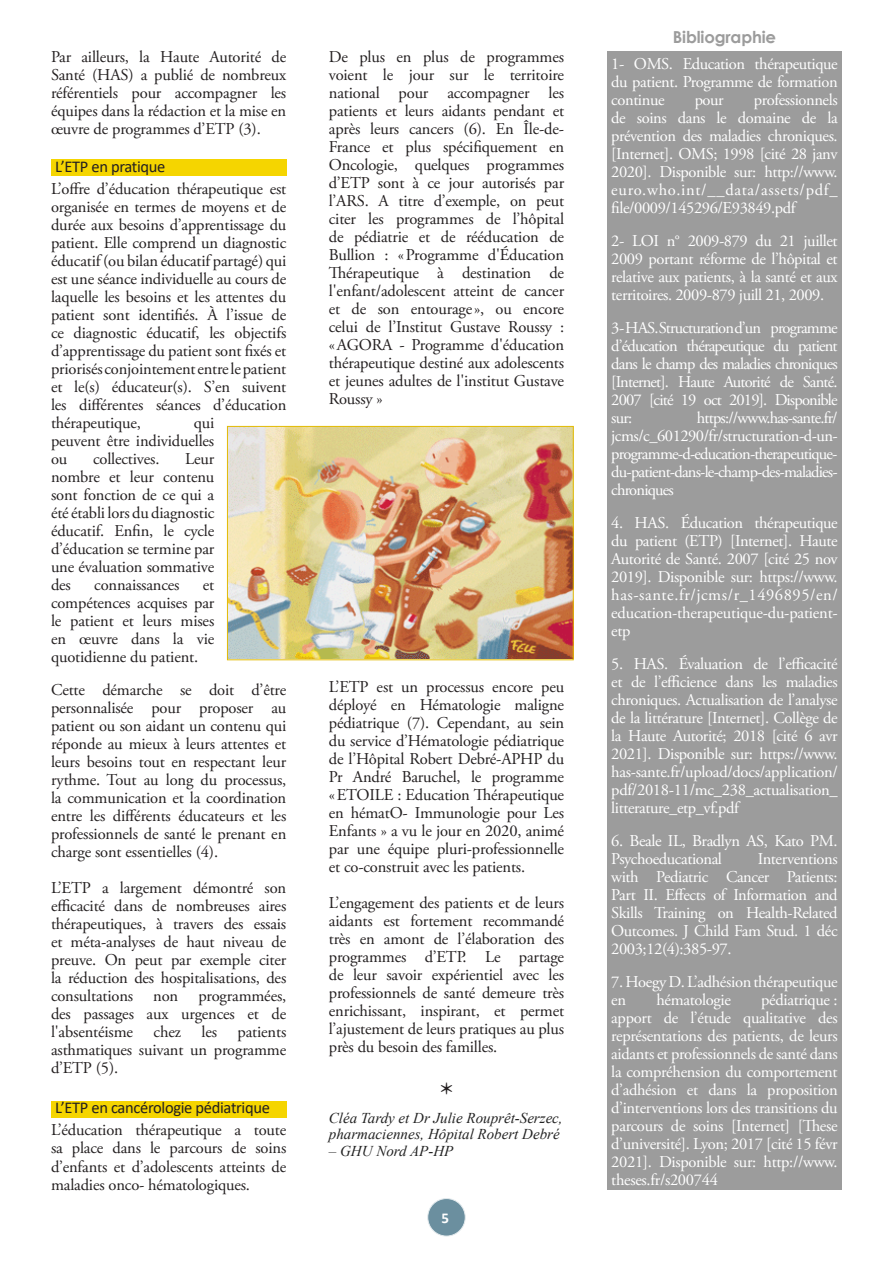
<style>
.page{position:relative;width:893px;height:1263px;background:#fff}
.page>*{position:absolute;margin:0;border:0;box-sizing:border-box;transform-origin:0 0}
.t1{font:34.5px "Adobe Garamond Pro";color:#231f20}
.t2{font:16.5px/18px "Adobe Garamond Pro";letter-spacing:-.01em;color:#231f20;text-align:justify}
.t3{font:16.5px/18px "Adobe Garamond Pro";letter-spacing:-.025em;color:#fff;text-align:justify}
.t4{font:16.5px "Calibri";letter-spacing:-.02em;color:#231f20}
.t5{font:700 16.5px "Century Gothic";letter-spacing:-.01em;color:#9c9c9c}
.t6{font:italic 15px/16.5px "Times New Roman";color:#222}
.t7{font:700 15px "Calibri";color:#fff}
</style>
<div class="page">
<div style="left:428px;top:1198px;width:37px;height:38px;background:#6b8f9f;border-radius:50%"></div>
<div style="left:427px;top:1198px;width:39px;height:38px;border:1px solid #e3eaed;border-radius:50%"></div>
<div style="left:51px;top:159px;width:235px;height:17px;background:#f5d500"></div>
<div style="left:51px;top:1101px;width:235px;height:16px;background:#f5d500"></div>
<div style="left:607px;top:51px;width:235px;height:1139px;background:#9c9c9c"></div>
<img style="left:229px;top:428px;width:343px;height:230px">
<div style="left:227px;top:426px;width:347px;height:234px;border:1px solid #e3bb05"></div>
<p class="t2" style="left:51px;top:49px;width:237px">Par ailleurs, la Haute Autorité de Santé (HAS) a publié de nombreux référentiels pour accompagner les équipes dans la rédaction et la mise en œuvre de programmes d’ETP (3).</p>
<p class="t4" style="left:55px;top:155px;width:112px">L’ETP en pratique</p>
<p class="t2" style="left:51px;top:180px;width:237px">L’offre d’éducation thérapeutique est organisée en termes de moyens et de durée aux besoins d’apprentissage du patient. Elle comprend un diagnostic éducatif (ou bilan éducatif partagé) qui est une séance individuelle au cours de laquelle les besoins et les attentes du patient sont identifiés. À l’issue de ce diagnostic éducatif, les objectifs d’apprentissage du patient sont fixés et priorisés conjointement entre le patient et le(s) éducateur(s). S’en suivent les différentes séances d’éducation thérapeutique,</p>
<p class="t2" style="left:51px;top:414px;width:165px;text-indent:143px">qui peuvent être individuelles ou</p>
<p class="t2" style="left:93px;top:450px;width:68px">collectives.</p>
<p class="t2" style="left:51px;top:450px;width:165px;text-indent:134px">Leur nombre et leur contenu sont fonction de ce qui a été établi lors du diagnostic éducatif. Enfin, le cycle d’éducation se termine par une évaluation sommative des</p>
<p class="t2" style="left:94px;top:576px;width:87px">connaissances</p>
<p class="t2" style="left:51px;top:576px;width:165px;text-indent:152px">et compétences acquises par le patient et leurs mises en œuvre dans la vie quotidienne du patient.</p>
<p class="t2" style="left:51px;top:681px;width:237px">Cette démarche se doit d’être personnalisée pour proposer au patient ou son aidant un contenu qui réponde au mieux à leurs attentes et leurs besoins tout en respectant leur rythme. Tout au long du processus, la communication et la coordination entre les différents éducateurs et les professionnels de santé le prenant en charge sont essentielles (4).</p>
<p class="t2" style="left:51px;top:879px;width:237px">L’ETP a largement démontré son efficacité dans de nombreuses aires thérapeutiques, à travers des essais et méta-analyses de haut niveau de preuve. On peut par exemple citer la réduction des hospitalisations, des consultations non programmées, des passages aux urgences et de l'absentéisme chez les patients asthmatiques suivant un programme d’ETP (5).</p>
<p class="t4" style="left:55px;top:1096px;width:216px">L’ETP en cancérologie pédiatrique</p>
<p class="t2" style="left:51px;top:1122px;width:237px">L’éducation thérapeutique a toute sa place dans le parcours de soins d’enfants et d’adolescents atteints de maladies onco- hématologiques.</p>
<p class="t2" style="left:329px;top:49px;width:237px">De plus en plus de programmes voient le jour sur le territoire national pour accompagner les patients et leurs aidants pendant et après leurs cancers (6). En Île-de-France et plus spécifiquement en Oncologie, quelques programmes d’ETP sont à ce jour autorisés par l’ARS. A titre d’exemple, on peut citer les programmes de l’hôpital de pédiatrie et de rééducation de Bullion : «Programme d'Éducation Thérapeutique à destination de l'enfant/adolescent atteint de cancer et de son entourage», ou encore celui de l’Institut Gustave Roussy : «AGORA - Programme d'éducation thérapeutique destiné aux adolescents et jeunes adultes de l'institut Gustave Roussy »</p>
<p class="t2" style="left:329px;top:679px;width:237px">L’ETP est un processus encore peu déployé en Hématologie maligne pédiatrique (7). Cependant, au sein du service d’Hématologie pédiatrique de l’Hôpital Robert Debré-APHP du Pr André Baruchel, le programme «ETOILE : Education Thérapeutique en hématO- Immunologie pour Les Enfants » a vu le jour en 2020, animé par une équipe pluri-professionnelle et co-construit avec les patients.</p>
<p class="t2" style="left:329px;top:895px;width:237px">L’engagement des patients et de leurs aidants est fortement recommandé très en amont de l’élaboration des programmes d’ETP. Le partage de leur savoir expérientiel avec les professionnels de santé demeure très enrichissant, inspirant, et permet l’ajustement de leurs pratiques au plus près du besoin des familles.</p>
<h1 class="t1" style="left:440px;top:1075px;width:15px">*</h1>
<p class="t6" style="left:329px;top:1109px;width:235px">Cléa Tardy et Dr Julie Rouprêt-Serzec, pharmaciennes, Hôpital Robert Debré</p>
<p class="t6" style="left:329px;top:1142px;width:126px">– GHU Nord AP-HP</p>
<p class="t7" style="left:442px;top:1207px;width:9px">5</p>
<p class="t5" style="left:673px;top:24px;width:105px">Bibliographie</p>
<p class="t3" style="left:611px;top:55px;width:228px">1- OMS. Education thérapeutique du patient. Programme de formation continue</p>
<p class="t3" style="left:611px;top:91px;width:228px;text-indent:143px">professionnels de soins dans le domaine de la prévention des maladies chroniques. [Internet]. OMS; 1998 [cité 28 janv 2020]. Disponible sur: http://www. euro.who.int/__data/assets/pdf_ file/0009/145296/E93849.pdf</p>
<p class="t3" style="left:611px;top:232px;width:228px">2- LOI n° 2009-879 du 21 juillet 2009 portant réforme de l’hôpital et relative aux patients, à la santé et aux territoires. 2009-879 juill 21, 2009.</p>
<p class="t3" style="left:611px;top:319px;width:228px">3-HAS.Structurationd’un programme d’éducation thérapeutique du patient dans le champ des maladies chroniques [Internet]. Haute Autorité de Santé.<br>2007 [cité 19 oct 2019]. Disponible sur:</p>
<p class="t3" style="left:695px;top:91px;width:31px">pour</p>
<p class="t3" style="left:611px;top:409px;width:228px;text-indent:86px">https://www.has-sante.fr/ jcms/c_601290/fr/structuration-d-un&shy;programme-d-education-therapeutique&shy;du-patient-dans-le-champ-des-maladies&shy;chroniques</p>
<p class="t3" style="left:611px;top:514px;width:228px">4. HAS. Éducation thérapeutique du patient (ETP) [Internet]. Haute Autorité de Santé. 2007 [cité 25 nov 2019]. Disponible sur: https://www. has-sante.fr/jcms/r_1496895/en/ education-therapeutique-du-patient&shy;etp</p>
<p class="t3" style="left:611px;top:655px;width:228px">5. HAS. Évaluation de l’efficacité et de l’efficience dans les maladies chroniques. Actualisation de l’analyse de la littérature [Internet]. Collège de la Haute Autorité; 2018 [cité 6 avr 2021]. Disponible sur: https://www. has-sante.fr/upload/docs/application/ pdf/2018-11/mc_238_actualisation_ litterature_etp_vf.pdf</p>
<p class="t3" style="left:611px;top:832px;width:228px">6. Beale IL, Bradlyn AS, Kato PM.<br>Psychoeducational</p>
<p class="t3" style="left:611px;top:850px;width:228px;text-indent:146px">Interventions with Pediatric Cancer Patients:<br>Part II. Effects of Information and Skills Training on Health-Related Outcomes. J Child Fam Stud. 1 déc 2003;12(4):385‑97.</p>
<p class="t3" style="left:611px;top:973px;width:228px">7. Hoegy D. L’adhésion thérapeutique en</p>
<p class="t3" style="left:611px;top:991px;width:228px;text-indent:150px">pédiatrique : apport de l’étude qualitative des représentations des patients, de leurs aidants et professionnels de santé dans la compréhension du comportement d’adhésion et dans la proposition d’interventions lors des transitions du parcours de soins [Internet] [These d’université]. Lyon; 2017 [cité 15 févr 2021]. Disponible sur: http://www. theses.fr/s200744</p>
<p class="t3" style="left:656px;top:991px;width:76px">hématologie</p>
</div>
